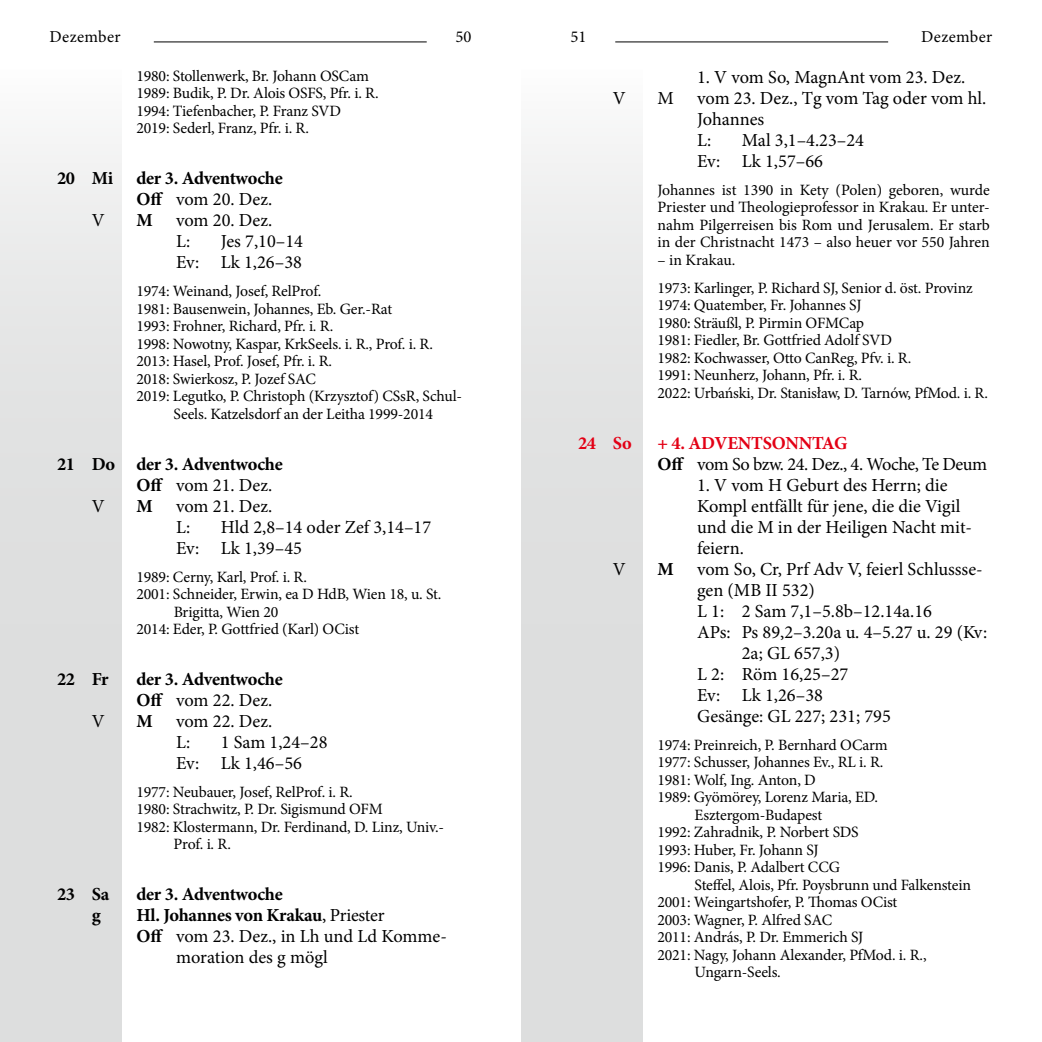
<style>
.page{position:relative;width:1042px;height:1042px;background:#fff}
.page>*{position:absolute;margin:0;border:0;box-sizing:border-box;transform-origin:0 0}
.t1{font:18.38px/21px "Minion Pro";color:#000}
.t2{font:700 18.38px/21px "Minion Pro";letter-spacing:-.02em;color:#000}
.t3{font:18.38px/21px "Minion Pro";letter-spacing:-.025em;color:#000}
.t4{font:700 18.38px "Minion Pro";color:#e30015}
.t5{font:16.62px "Minion Pro";letter-spacing:.02em;color:#000}
.t6{font:15.75px/17.5px "Minion Pro";letter-spacing:-.01em;color:#000}
.s1{font-weight:400}
.s2{font-weight:700}
.s3{font-weight:700;color:#e30015}
</style>
<div class="page">
<div style="left:0;top:69px;width:122px;height:973px;background:linear-gradient(to bottom,#f0f0f0,#d6d8d8)"></div>
<div style="left:521px;top:69px;width:121px;height:973px;background:linear-gradient(to bottom,#f0f0f0,#d6d8d8)"></div>
<hr style="left:615px;top:41px;width:273px;height:1px;background:#000">
<hr style="left:154px;top:41px;width:273px;height:1px;background:#000">
<p class="t5" style="left:50px;top:25px;width:73px">Dezember</p>
<p class="t5" style="left:455px;top:25px;width:17px">50</p>
<p class="t5" style="left:570px;top:25px;width:17px">51</p>
<p class="t5" style="left:921px;top:25px;width:73px">Dezember</p>
<p class="t1" style="left:697px;top:67px;width:268px">1. V vom So, MagnAnt vom 23. Dez.</p>
<p class="t1" style="left:613px;top:88px;width:14px">V</p>
<p class="t1" style="left:657px;top:88px;width:18px">M</p>
<p class="t1" style="left:697px;top:88px;width:289px">vom 23. Dez., Tg vom Tag oder vom hl.<br>Johannes<br>L:</p>
<p class="t6" style="left:136px;top:67px;width:242px">1980: Stollenwerk, Br. Johann OSCam 1989: Budik, P. Dr. Alois OSFS, Pfr. i. R.<br>1994: Tiefenbacher, P. Franz SVD 2019: Sederl, Franz, Pfr. i. R.</p>
<p class="t1" style="left:697px;top:130px;width:168px;text-indent:45px">Mal 3,1–4.23–24<br>Ev: Lk 1,57–66</p>
<p class="t6" style="left:657px;top:181px;width:334px;text-align:justify">Johannes ist 1390 in Kety (Polen) geboren, wurde Priester und Theologieprofessor in Krakau. Er unter&shy;nahm Pilgerreisen bis Rom und Jerusalem. Er starb in der Christnacht 1473 – also heuer vor 550 Jahren</p>
<p class="t6" style="left:657px;top:246px;width:317px;line-height:28px">– in Krakau.<br>1973: Karlinger, P. Richard SJ, Senior d. öst. Provinz</p>
<p class="t6" style="left:657px;top:297px;width:330px">1974: Quatember, Fr. Johannes SJ<br>1980: Sträußl, P. Pirmin OFMCap<br>1981: Fiedler, Br. Gottfried Adolf SVD<br>1982: Kochwasser, Otto CanReg, Pfv. i. R.<br>1991: Neunherz, Johann, Pfr. i. R.<br>2022: Urbański, Dr. Stanisław, D. Tarnów, PfMod. i. R.</p>
<p class="t2" style="left:57px;top:168px;width:58px">20 Mi</p>
<p class="t2" style="left:136px;top:168px;width:148px">der 3. Adventwoche<br>Off <span class="s1">vom 20. Dez.</span></p>
<p class="t1" style="left:92px;top:210px;width:14px">V</p>
<p class="t2" style="left:136px;top:210px;width:18px">M</p>
<p class="t1" style="left:176px;top:210px;width:96px">vom 20. Dez.<br>L:</p>
<p class="t1" style="left:176px;top:231px;width:128px;text-align:right">Jes 7,10–14<br>Ev: Lk 1,26–38</p>
<p class="t6" style="left:136px;top:282px;width:185px">1974: Weinand, Josef, RelProf.</p>
<p class="t6" style="left:136px;top:300px;width:257px">1981: Bausenwein, Johannes, Eb. Ger.-Rat</p>
<p class="t6" style="left:136px;top:317px;width:196px">1993: Frohner, Richard, Pfr. i. R.</p>
<p class="t6" style="left:136px;top:335px;width:296px">1998: Nowotny, Kaspar, KrkSeels. i. R., Prof. i. R.</p>
<p class="t6" style="left:136px;top:352px;width:195px">2013: Hasel, Prof. Josef, Pfr. i. R.</p>
<p class="t6" style="left:136px;top:370px;width:181px">2018: Swierkosz, P. Jozef SAC</p>
<p class="t6" style="left:136px;top:387px;width:327px">2019: Legutko, P. Christoph (Krzysztof) CSsR, Schul-</p>
<p class="t6" style="left:174px;top:405px;width:261px">Seels. Katzelsdorf an der Leitha 1999-2014</p>
<p class="t2" style="left:57px;top:453px;width:227px">21 Do der 3. Adventwoche</p>
<p class="t1" style="left:136px;top:474px;width:135px"><span class="s2">Off</span> vom 21. Dez.</p>
<p class="t1" style="left:92px;top:495px;width:14px">V</p>
<p class="t2" style="left:136px;top:495px;width:18px">M</p>
<p class="t1" style="left:176px;top:495px;width:96px">vom 21. Dez.<br>L:</p>
<p class="t4" style="left:578px;top:430px;width:55px">24 So</p>
<p class="t3" style="left:657px;top:432px;width:331px"><span class="s3">+ 4. ADVENTSONNTAG<br></span><span class="s2">Off</span> vom So bzw. 24. Dez., 4. Woche, Te Deum</p>
<p class="t1" style="left:697px;top:474px;width:276px">1. V vom H Geburt des Herrn; die<br>Kompl entfällt für jene, die die Vigil und die M in der Heiligen Nacht mit&shy;feiern.</p>
<p class="t1" style="left:613px;top:558px;width:14px">V</p>
<p class="t2" style="left:657px;top:558px;width:18px">M</p>
<p class="t1" style="left:697px;top:558px;width:287px">vom So, Cr, Prf Adv V, feierl Schlussse-</p>
<p class="t1" style="left:697px;top:579px;width:119px">gen (MB II 532)</p>
<p class="t1" style="left:697px;top:600px;width:236px">L 1: 2 Sam 7,1–5.8b–12.14a.16</p>
<p class="t1" style="left:697px;top:621px;width:292px">APs: Ps 89,2–3.20a u. 4–5.27 u. 29 (Kv:</p>
<p class="t1" style="left:742px;top:642px;width:100px">2a; GL 657,3)</p>
<p class="t1" style="left:697px;top:663px;width:153px">L 2: Röm 16,25–27</p>
<p class="t1" style="left:697px;top:684px;width:127px">Ev: Lk 1,26–38</p>
<p class="t1" style="left:697px;top:705px;width:195px">Gesänge: GL 227; 231; 795</p>
<p class="t6" style="left:657px;top:736px;width:232px">1974: Preinreich, P. Bernhard OCarm</p>
<p class="t6" style="left:657px;top:753px;width:226px">1977: Schusser, Johannes Ev., RL i. R.</p>
<p class="t6" style="left:657px;top:771px;width:160px">1981: Wolf, Ing. Anton, D</p>
<p class="t6" style="left:657px;top:788px;width:220px">1989: Gyömörey, Lorenz Maria, ED.</p>
<p class="t6" style="left:694px;top:806px;width:129px">Esztergom-Budapest</p>
<p class="t6" style="left:657px;top:823px;width:203px">1992: Zahradnik, P. Norbert SDS</p>
<p class="t6" style="left:657px;top:841px;width:163px">1993: Huber, Fr. Johann SJ</p>
<p class="t6" style="left:657px;top:858px;width:184px">1996: Danis, P. Adalbert CCG</p>
<p class="t6" style="left:694px;top:876px;width:278px">Steffel, Alois, Pfr. Poysbrunn und Falkenstein</p>
<p class="t6" style="left:657px;top:893px;width:241px">2001: Weingartshofer, P. Thomas OCist</p>
<p class="t6" style="left:657px;top:911px;width:176px">2003: Wagner, P. Alfred SAC</p>
<p class="t6" style="left:657px;top:928px;width:207px">2011: András, P. Dr. Emmerich SJ</p>
<p class="t6" style="left:657px;top:946px;width:271px">2021: Nagy, Johann Alexander, PfMod. i. R.,</p>
<p class="t6" style="left:694px;top:963px;width:86px">Ungarn-Seels.</p>
<p class="t1" style="left:176px;top:516px;width:257px;text-indent:45px">Hld 2,8–14 oder Zef 3,14–17<br>Ev: Lk 1,39–45</p>
<p class="t6" style="left:136px;top:568px;width:170px">1989: Cerny, Karl, Prof. i. R.</p>
<p class="t6" style="left:136px;top:585px;width:304px">2001: Schneider, Erwin, ea D HdB, Wien 18, u. St.</p>
<p class="t6" style="left:174px;top:603px;width:106px">Brigitta, Wien 20</p>
<p class="t6" style="left:136px;top:620px;width:224px">2014: Eder, P. Gottfried (Karl) OCist</p>
<p class="t2" style="left:57px;top:668px;width:53px">22 Fr</p>
<p class="t2" style="left:136px;top:668px;width:148px">der 3. Adventwoche<br>Off <span class="s1">vom 22. Dez.</span></p>
<p class="t1" style="left:92px;top:710px;width:14px">V</p>
<p class="t2" style="left:136px;top:710px;width:18px">M</p>
<p class="t1" style="left:176px;top:710px;width:96px">vom 22. Dez.<br>L:</p>
<p class="t1" style="left:176px;top:731px;width:153px;text-indent:45px">1 Sam 1,24–28<br>Ev: Lk 1,46–56</p>
<p class="t6" style="left:136px;top:783px;width:216px">1977: Neubauer, Josef, RelProf. i. R.</p>
<p class="t6" style="left:136px;top:800px;width:248px">1980: Strachwitz, P. Dr. Sigismund OFM</p>
<p class="t6" style="left:136px;top:818px;width:309px">1982: Klostermann, Dr. Ferdinand, D. Linz, Univ.-</p>
<p class="t6" style="left:174px;top:835px;width:57px">Prof. i. R.</p>
<p class="t2" style="left:57px;top:883px;width:54px">23 Sa</p>
<p class="t2" style="left:136px;top:883px;width:148px">der 3. Adventwoche</p>
<p class="t2" style="left:92px;top:904px;width:11px">g</p>
<p class="t2" style="left:136px;top:904px;width:250px">Hl. Johannes von Krakau<span class="s1">, Priester</span></p>
<p class="t1" style="left:136px;top:926px;width:312px"><span class="s2">Off</span> vom 23. Dez., in Lh und Ld Komme-</p>
<p class="t1" style="left:176px;top:947px;width:153px">moration des g mögl</p>
</div>
